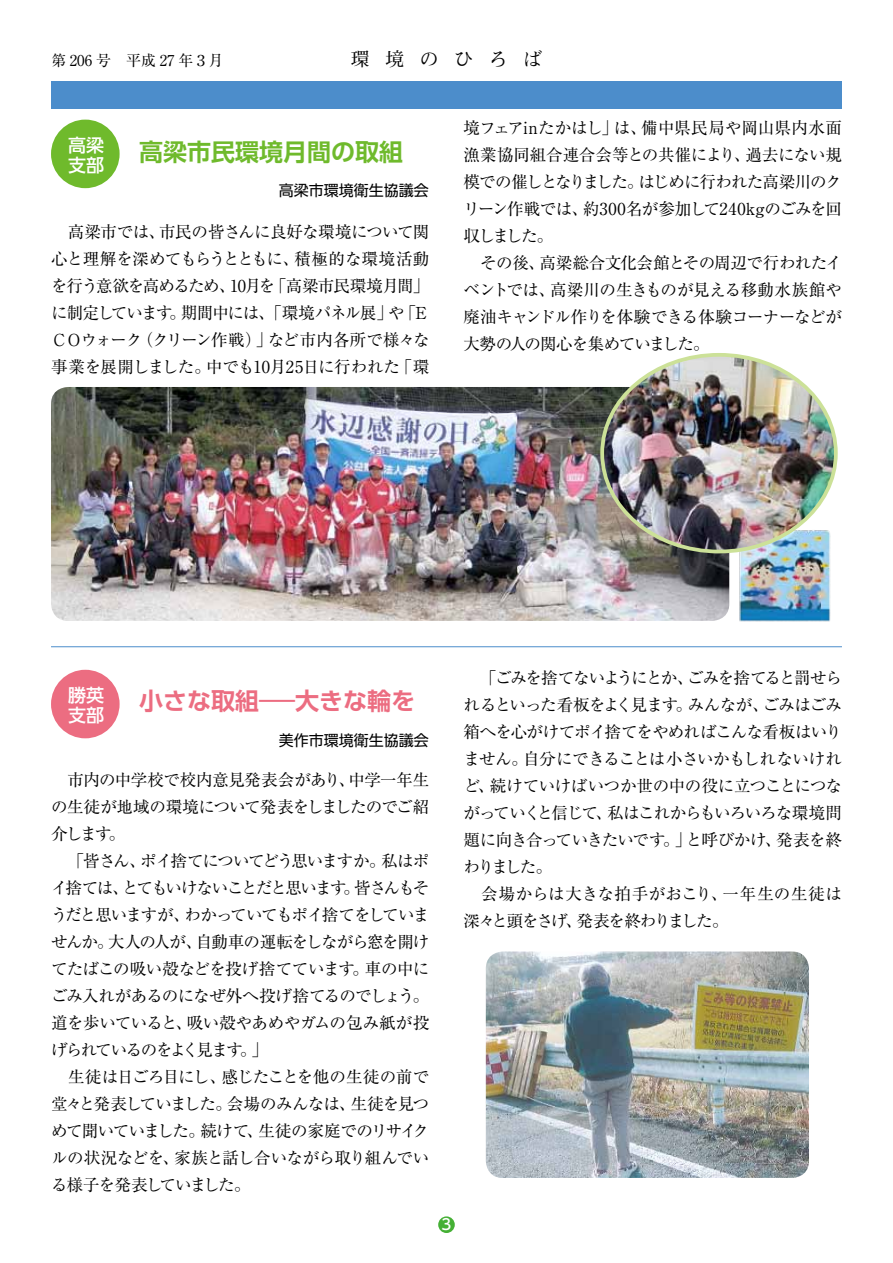
<style>
.page{position:relative;width:893px;height:1263px;background:#fff}
.page>*{position:absolute;margin:0;border:0;box-sizing:border-box;transform-origin:0 0}
.t1{font:700 24px "UD Shin Go Pro De";color:#6fba2c}
.t2{font:700 24px "UD Shin Go Pro De";color:#ec6d81}
.t3{font:700 18.75px "Futo Min A101 Pro";letter-spacing:.84em;color:#000}
.t4{font:500 18px/19.5px "UD Shin Go Pro";color:#fff}
.t5{font:16.5px/27px "Ryumin Pr 5";letter-spacing:-.045em;color:#000}
.t6{font:15px "UD Shin Go Pro";color:#000}
.t7{font:15px "Ryumin Pro";color:#000}
.t8{font:500 15px "UD Shin Go Pro";color:#fff}
</style>
<div class="page">
<div style="left:438px;top:1216px;width:17px;height:17px;background:#45b035;border-radius:50%"></div>
<div style="left:51px;top:81px;width:791px;height:27px;background:#4c8dcb"></div>
<hr style="left:51px;top:646px;width:791px;height:1px;background:#4c8dcb">
<div style="left:51px;top:120px;width:69px;height:68px;background:#6fba2c;border-radius:50%"></div>
<div style="left:51px;top:670px;width:69px;height:68px;background:#ec6d81;border-radius:50%"></div>
<img style="left:486px;top:951px;width:323px;height:227px">
<img style="left:51px;top:387px;width:678px;height:234px">
<img style="left:735px;top:551px;width:96px;height:71px">
<img style="left:602px;top:355px;width:234px;height:196px">
<p class="t7" style="left:51px;top:49px;width:174px">第 206 号　平成 27 年３月</p>
<p class="t3" style="left:351px;top:45px;width:193px">環境のひろば</p>
<p class="t4" style="left:68px;top:135px;width:37px">高梁支部</p>
<h1 class="t1" style="left:139px;top:133px;width:265px">高梁市民環境月間の取組</h1>
<p class="t6" style="left:279px;top:178px;width:151px">高梁市環境衛生協議会</p>
<p class="t5" style="left:51px;top:217px;width:380px;text-align:justify">　高梁市では、市民の皆さんに良好な環境について関心と理解を深めてもらうとともに、積極的な環境活動を行う意欲を高めるため、10月を「高梁市民環境月間」に制定しています。期間中には、「環境パネル展」や「ＥＣＯウォーク（クリーン作戦）」など市内各所で様々な事業を展開しました。中でも10月25日に行われた「環</p>
<p class="t5" style="left:463px;top:113px;width:380px">境フェアinたかはし」は、備中県民局や岡山県内水面漁業協同組合連合会等との共催により、過去にない規模での催しとなりました。はじめに行われた高梁川のクリーン作戦では、約300名が参加して240kgのごみを回収しました。<br>　その後、高梁総合文化会館とその周辺で行われたイベントでは、高梁川の生きものが見える移動水族館や廃油キャンドル作りを体験できる体験コーナーなどが大勢の人の関心を集めていました。</p>
<p class="t4" style="left:68px;top:685px;width:37px">勝英支部</p>
<h1 class="t2" style="left:139px;top:681px;width:278px">小さな取組―大きな輪を</h1>
<p class="t6" style="left:279px;top:728px;width:151px">美作市環境衛生協議会</p>
<p class="t5" style="left:51px;top:766px;width:380px;text-indent:16px">市内の中学校で校内意見発表会があり、中学一年生の生徒が地域の環境について発表をしましたのでご紹介します。<br>　「皆さん、ポイ捨てについてどう思いますか。私はポイ捨ては、とてもいけないことだと思います。皆さんもそうだと思いますが、わかっていてもポイ捨てをしていませんか。大人の人が、自動車の運転をしながら窓を開けてたばこの吸い殻などを投げ捨てています。車の中にごみ入れがあるのになぜ外へ投げ捨てるのでしょう。道を歩いていると、吸い殻やあめやガムの包み紙が投げられているのをよく見ます。」<br>　生徒は日ごろ目にし、感じたことを他の生徒の前で堂々と発表していました。会場のみんなは、生徒を見つめて聞いていました。続けて、生徒の家庭でのリサイクルの状況などを、家族と話し合いながら取り組んでいる様子を発表していました。</p>
<p class="t5" style="left:463px;top:663px;width:380px">　「ごみを捨てないようにとか、ごみを捨てると罰せられるといった看板をよく見ます。みんなが、ごみはごみ箱へを心がけてポイ捨てをやめればこんな看板はいりません。自分にできることは小さいかもしれないけれど、続けていけばいつか世の中の役に立つことにつながっていくと信じて、私はこれからもいろいろな環境問題に向き合っていきたいです。」と呼びかけ、発表を終わりました。<br>　会場からは大きな拍手がおこり、一年生の生徒は深々と頭をさげ、発表を終わりました。</p>
<p class="t8" style="left:442px;top:1212px;width:11px">3</p>
</div>
